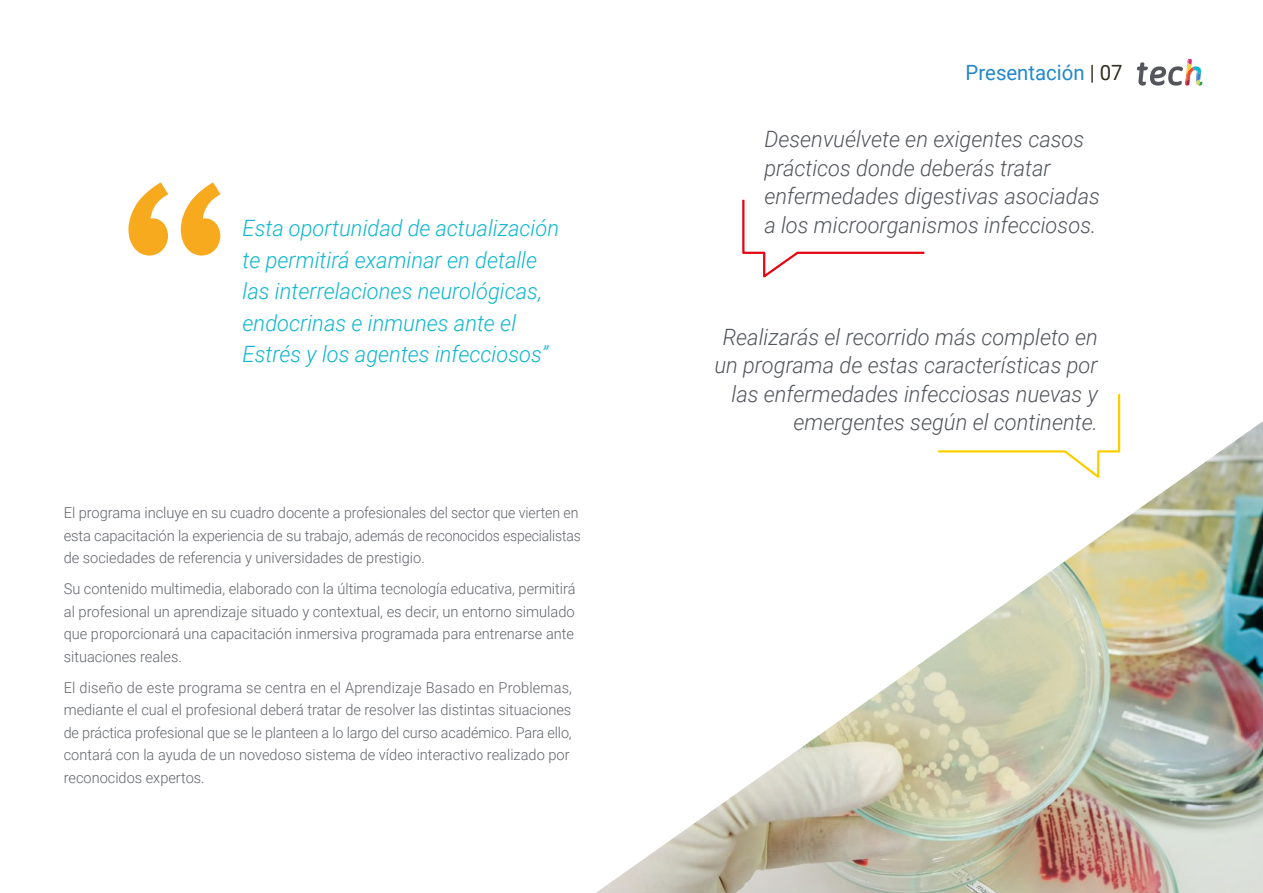
<style>
.page{position:relative;width:1263px;height:893px;background:#fff}
.page>*{position:absolute;margin:0;border:0;box-sizing:border-box;transform-origin:0 0}
.t1{font:italic 300 22.5px/28.5px "Roboto";color:#52555b;text-align:right}
.t2{font:italic 300 22.5px/31.5px "Roboto";color:#0fb6cf}
.t3{font:21px "Roboto";color:#2488c9}
.t4{font:300 15px/22.5px "Roboto";color:#61646a}
.s1{color:#312e20}
</style>
<div class="page">
<svg style="left:128px;top:182px;width:93px;height:74px"></svg>
<svg style="left:1118px;top:394px;width:3px;height:27px"></svg>
<img style="left:596px;top:421px;width:667px;height:472px">
<svg style="left:742px;top:199px;width:183px;height:79px"></svg>
<svg style="left:1137px;top:59px;width:65px;height:27px"></svg>
<h1 class="t2" style="left:243px;top:212px;width:318px">Esta oportunidad de actualización te permitirá examinar en detalle las interrelaciones neurológicas, endocrinas e inmunes ante el Estrés y los agentes infecciosos”</h1>
<p class="t4" style="left:64px;top:501px;width:518px">El programa incluye en su cuadro docente a profesionales del sector que vierten en esta capacitación la experiencia de su trabajo, además de reconocidos especialistas de sociedades de referencia y universidades de prestigio.</p>
<p class="t4" style="left:64px;top:577px;width:513px;text-align:justify">Su contenido multimedia, elaborado con la última tecnología educativa, permitirá al profesional un aprendizaje situado y contextual, es decir, un entorno simulado que proporcionará una capacitación inmersiva programada para entrenarse ante situaciones reales.</p>
<p class="t4" style="left:64px;top:676px;width:510px">El diseño de este programa se centra en el Aprendizaje Basado en Problemas, mediante el cual el profesional deberá tratar de resolver las distintas situaciones de práctica profesional que se le planteen a lo largo del curso académico. Para ello, contará con la ayuda de un novedoso sistema de vídeo interactivo realizado por reconocidos expertos.</p>
<h2 class="t3" style="left:966px;top:57px;width:159px">Presentación <span class="s1">| 07</span></h2>
<h1 class="t1" style="left:764px;top:124px;width:337px;text-align:left">Desenvuélvete en exigentes casos prácticos donde deberás tratar enfermedades digestivas asociadas a los microorganismos infecciosos.</h1>
<h1 class="t1" style="left:714px;top:321px;width:385px">Realizarás el recorrido más completo en un programa de estas características por las enfermedades infecciosas nuevas y emergentes según el continente.</h1>
</div>
